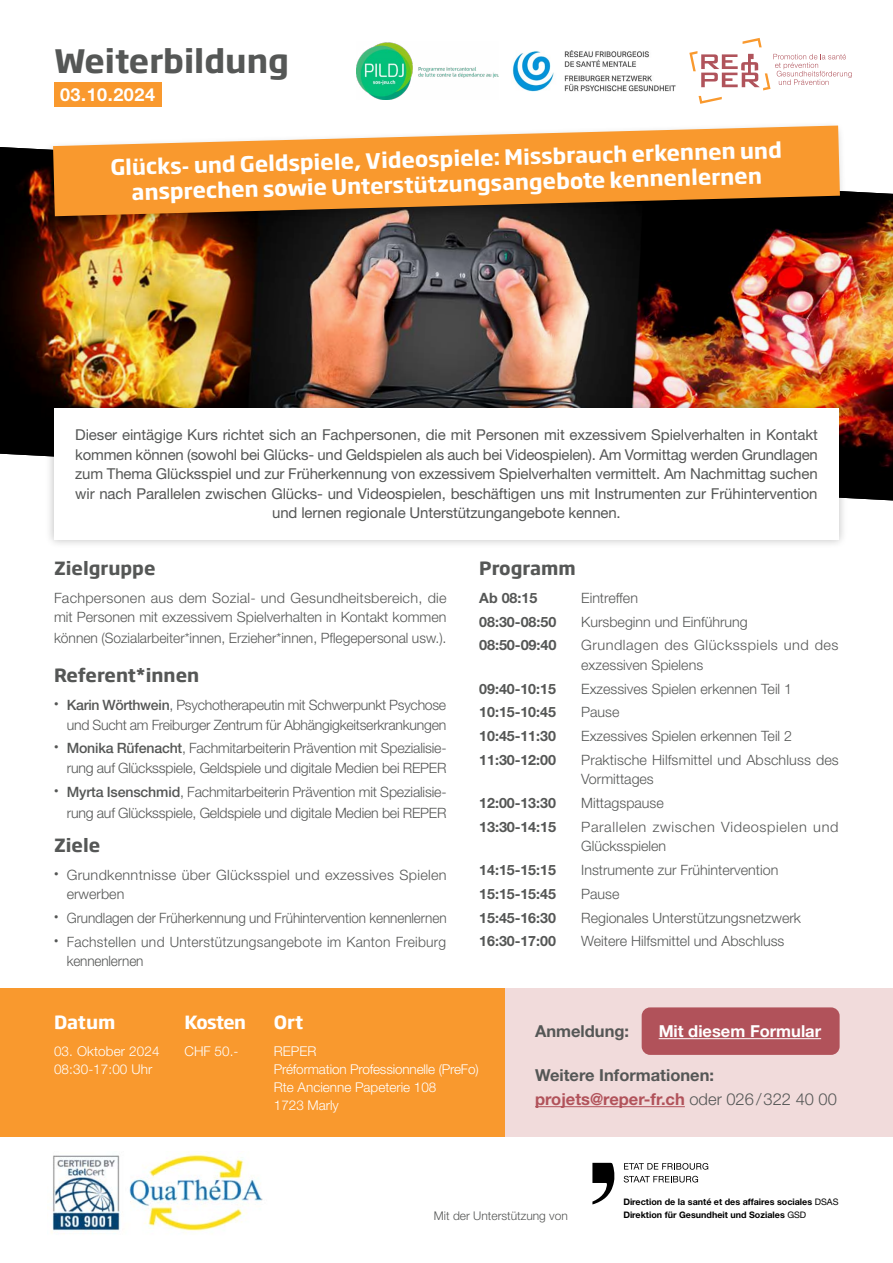
<style>
.page{position:relative;width:893px;height:1263px;background:#fff}
.page>*{position:absolute;margin:0;border:0;box-sizing:border-box;transform-origin:0 0}
.t1{font:700 31.95px "Soho Gothic Pro";color:#555756}
.t2{font:700 21px/25.2px "Soho Gothic Pro";color:#fff;text-align:center}
.t3{font:700 18px "Soho Gothic Pro";color:#555756}
.t4{font:700 18px "Soho Gothic Pro";letter-spacing:-.015em;color:#fff}
.t5{font:700 18px "Helvetica Neue LT Std";letter-spacing:.03em;color:#fff}
.t6{font:700 16.5px/24px "Helvetica Neue LT Std";color:#555756}
.t7{font:700 16.5px "Helvetica Neue LT Std";color:#fff}
.t8{font:15px/19.5px "Helvetica Neue LT Std";letter-spacing:-.01em;color:#555756;text-align:center}
.t9{font:300 14.25px/19.5px "Helvetica Neue LT Std";color:#555756}
.t10{font:700 14.25px "Helvetica Neue LT Std";color:#555756}
.t11{font:300 14.25px/19.5px "Helvetica Neue LT Std";letter-spacing:.02em;color:#555756}
.t12{font:300 14.25px/19.5px "Helvetica Neue LT Std";letter-spacing:-.02em;color:#555756;text-align:right}
.t13{font:300 14.25px "Helvetica Neue LT Std";color:#555756;scale:.95 1}
.t14{font:300 14.25px/19.5px "Helvetica Neue LT Std";letter-spacing:.035em;color:#555756}
.t15{font:300 14.25px/19.5px "Helvetica Neue LT Std";letter-spacing:.04em;color:#555756}
.t16{font:300 13.5px/18px "Helvetica Neue LT Std";color:#fff}
.t17{font:300 12px "Helvetica Neue LT Std";color:#555756}
.t18{font:700 9px/12.9px "Helvetica Neue LT Std";color:#000}
.s1{font-weight:500}
.s2{color:#b1525a}
.s3{font-weight:300}
.s4{font-weight:400}
</style>
<div class="page">
<img style="left:0;top:147px;width:893px;height:353px">
<div style="left:0;top:988px;width:505px;height:148px;background:#f9992e"></div>
<div style="left:505px;top:988px;width:388px;height:148px;background:#f1dbdb"></div>
<svg style="left:689px;top:38px;width:163px;height:66px"></svg>
<div style="left:42px;top:120px;width:805px;height:109px;background:#000;opacity:.25"></div>
<svg style="left:53px;top:126px;width:787px;height:90px;background:#df9440"></svg>
<div style="left:45px;top:399px;width:803px;height:149px;background:#000;opacity:.25"></div>
<div style="left:54px;top:408px;width:785px;height:131px;background:#fff"></div>
<svg style="left:592px;top:1163px;width:23px;height:41px"></svg>
<svg style="left:624px;top:1163px;width:84px;height:7px"></svg>
<svg style="left:624px;top:1176px;width:74px;height:6px"></svg>
<img style="left:51px;top:1154px;width:212px;height:80px">
<hr style="left:535px;top:1106px;width:150px;height:1px;background:#b1525a">
<div style="left:642px;top:1007px;width:198px;height:48px;background:#b1525a;border-radius:9px"></div>
<hr style="left:659px;top:1038px;width:162px;height:1px;background:#fff">
<img style="left:357px;top:42px;width:142px;height:58px">
<img style="left:512px;top:51px;width:164px;height:40px">
<div style="left:54px;top:82px;width:107px;height:25px;background:#f9992e"></div>
<h1 class="t1" style="left:54px;top:36px;width:237px">Weiterbildung</h1>
<p class="t5" style="left:60px;top:83px;width:96px">03.10.2024</p>
<h2 class="t2" style="left:110px;top:156px;width:673px;rotate:-2deg">Glücks- und Geldspiele, Videospiele: Missbrauch erkennen und ansprechen sowie Unterstützungsangebote kennenlernen</h2>
<p class="t8" style="left:75px;top:425px;width:744px">Dieser eintägige Kurs richtet sich an Fachpersonen, die mit Personen mit exzessivem Spielverhalten in Kontakt kommen können (sowohl bei Glücks- und Geldspielen als auch bei Videospielen). Am Vormittag werden Grundlagen zum Thema Glücksspiel und zur Früherkennung von exzessivem Spielverhalten vermittelt. Am Nachmittag suchen wir nach Parallelen zwischen Glücks- und Videospielen, beschäftigen uns mit Instrumenten zur Frühintervention und lernen regionale Unterstützungangebote kennen.</p>
<p class="t3" style="left:54px;top:554px;width:103px">Zielgruppe</p>
<p class="t9" style="left:54px;top:588px;width:394px">Fachpersonen aus dem Sozial- und Gesundheitsbereich, die mit Personen mit exzessivem Spielverhalten in Kontakt kommen</p>
<p class="t9" style="left:54px;top:628px;width:394px">können (Sozialarbeiter*innen, Erzieher*innen, Pflegepersonal usw.).</p>
<p class="t3" style="left:54px;top:661px;width:147px">Referent*innen</p>
<p class="t12" style="left:54px;top:695px;width:394px"><sup>•</sup> <span class="s1">Karin Wörthwein</span>, Psychotherapeutin mit Schwerpunkt Psychose und Sucht am Freiburger Zentrum für Abhängigkeitserkrankungen</p>
<p class="t9" style="left:54px;top:738px;width:394px;text-align:right"><sup>•</sup> <span class="s1">Monika Rüfenacht</span>, Fachmitarbeiterin Prävention mit Spezialisie&shy;rung auf Glücksspiele, Geldspiele und digitale Medien bei REPER</p>
<p class="t9" style="left:54px;top:781px;width:394px;line-height:21px;text-align:right"><sup>•</sup> <span class="s1">Myrta Isenschmid</span>, Fachmitarbeiterin Prävention mit Spezialisie&shy;rung auf Glücksspiele, Geldspiele und digitale Medien bei REPER</p>
<p class="t3" style="left:54px;top:831px;width:48px">Ziele</p>
<p class="t11" style="left:67px;top:865px;width:381px;text-indent:-13px"><sup>•</sup> Grundkenntnisse über Glücksspiel und exzessives Spielen erwerben</p>
<p class="t13" style="left:54px;top:909px;width:415px"><sup>•</sup> Grundlagen der Früherkennung und Frühintervention kennenlernen</p>
<p class="t11" style="left:67px;top:932px;width:381px;text-indent:-13px"><sup>•</sup> Fachstellen und Unterstützungsangebote im Kanton Freiburg kennenlernen</p>
<p class="t3" style="left:479px;top:554px;width:98px">Programm</p>
<p class="t10" style="left:479px;top:589px;width:60px">Ab 08:15</p>
<p class="t9" style="left:581px;top:588px;width:58px">Eintreffen</p>
<p class="t10" style="left:479px;top:613px;width:79px">08:30-08:50</p>
<p class="t9" style="left:581px;top:611px;width:168px">Kursbeginn und Einführung</p>
<p class="t10" style="left:479px;top:636px;width:79px">08:50-09:40</p>
<p class="t14" style="left:581px;top:635px;width:259px">Grundlagen des Glücksspiels und des exzessiven Spielens</p>
<p class="t10" style="left:479px;top:680px;width:78px">09:40-10:15</p>
<p class="t9" style="left:581px;top:678px;width:212px">Exzessives Spielen erkennen Teil 1</p>
<p class="t10" style="left:479px;top:703px;width:78px">10:15-10:45</p>
<p class="t9" style="left:581px;top:702px;width:40px">Pause</p>
<p class="t10" style="left:479px;top:727px;width:78px">10:45-11:30</p>
<p class="t9" style="left:581px;top:726px;width:212px">Exzessives Spielen erkennen Teil 2</p>
<p class="t10" style="left:479px;top:751px;width:78px">11:30-12:00</p>
<p class="t9" style="left:581px;top:750px;width:259px">Praktische Hilfsmittel und Abschluss des<br>Vormittages</p>
<p class="t10" style="left:479px;top:794px;width:78px">12:00-13:30</p>
<p class="t9" style="left:581px;top:793px;width:84px">Mittagspause</p>
<p class="t10" style="left:479px;top:818px;width:78px">13:30-14:15</p>
<p class="t15" style="left:581px;top:817px;width:259px">Parallelen zwischen Videospielen und<br>Glücksspielen</p>
<p class="t10" style="left:479px;top:861px;width:78px">14:15-15:15</p>
<p class="t9" style="left:581px;top:860px;width:199px">Instrumente zur Frühintervention</p>
<p class="t10" style="left:479px;top:885px;width:78px">15:15-15:45</p>
<p class="t9" style="left:581px;top:884px;width:40px">Pause</p>
<p class="t10" style="left:479px;top:909px;width:78px">15:45-16:30</p>
<p class="t9" style="left:581px;top:908px;width:221px">Regionales Unterstützungsnetzwerk</p>
<p class="t10" style="left:479px;top:932px;width:78px">16:30-17:00</p>
<p class="t9" style="left:581px;top:931px;width:205px">Weitere Hilfsmittel und Abschluss</p>
<p class="t4" style="left:54px;top:1008px;width:63px">Datum</p>
<p class="t16" style="left:54px;top:1041px;width:107px">03. Oktober 2024<br>08:30-17:00 Uhr</p>
<p class="t4" style="left:185px;top:1008px;width:63px">Kosten</p>
<p class="t16" style="left:185px;top:1041px;width:55px">CHF 50.-</p>
<p class="t4" style="left:274px;top:1008px;width:31px">Ort</p>
<p class="t16" style="left:274px;top:1041px;width:206px">REPER<br>Préformation Professionnelle (PreFo)<br>Rte Ancienne Papeterie 108<br>1723 Marly</p>
<p class="t6" style="left:535px;top:1019px;width:96px">Anmeldung:</p>
<p class="t7" style="left:659px;top:1021px;width:164px">Mit diesem Formular</p>
<p class="t6" style="left:535px;top:1063px;width:303px">Weitere Informationen: <span class="s2">projets@reper-fr.ch</span> <span class="s3">oder 026/322 40 00</span></p>
<p class="t17" style="left:434px;top:1208px;width:136px">Mit der Unterstützung von</p>
<p class="t18" style="left:623px;top:1195px;width:217px">Direction de la santé et des affaires sociales <span class="s4">DSAS<br></span>Direktion für Gesundheit und Soziales <span class="s4">GSD</span></p>
</div>
